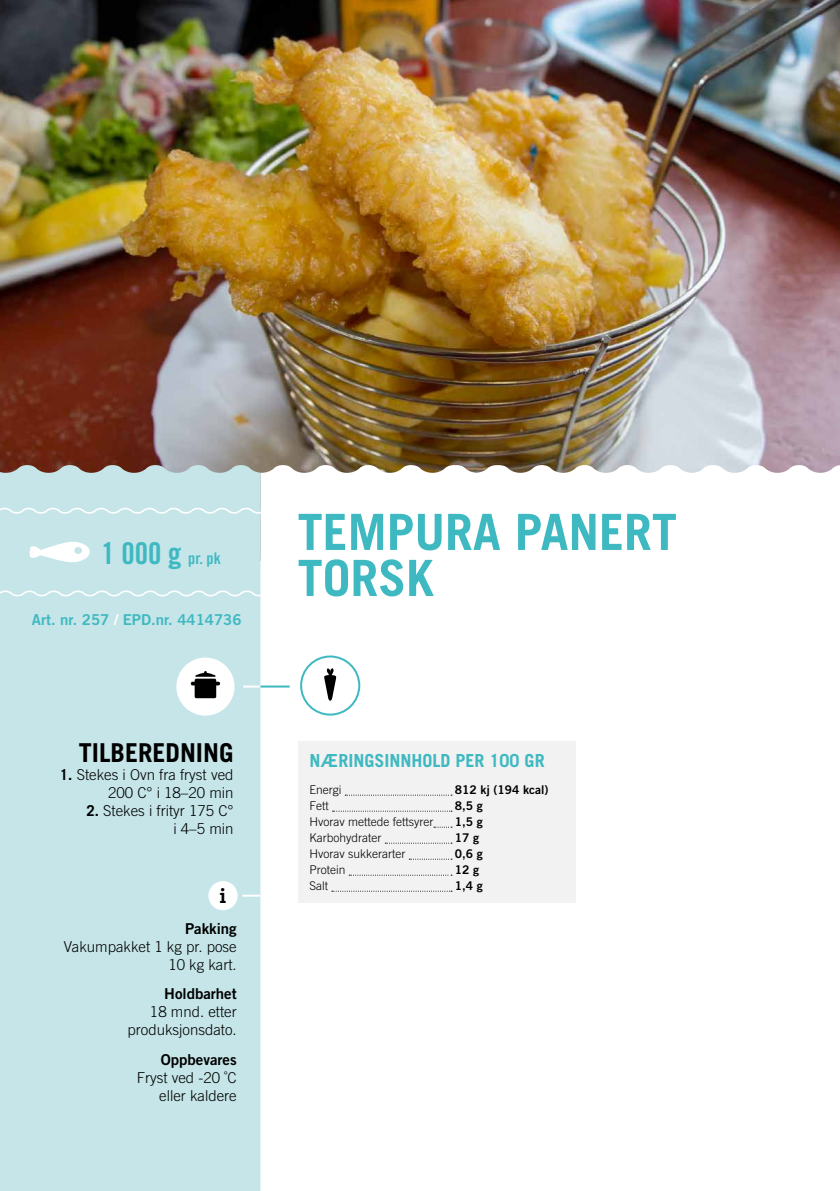
<style>
.page{position:relative;width:840px;height:1191px;background:#fff}
.page>*{position:absolute;margin:0;border:0;box-sizing:border-box;transform-origin:0 0}
.t1{font:700 50px/46px "Trade Gothic";color:#3eb9c1}
.t2{font:30px "Trade Gothic Bold Cond Twenty";color:#3eb9c1}
.t3{font:700 26px "Trade Gothic";color:#000}
.t4{font:700 23.2px "Archer";color:#000}
.t5{font:700 18px "Trade Gothic";color:#3eb9c1}
.t6{font:300 15px/18px "Trade Gothic";color:#000;text-align:right}
.t7{font:15px "Trade Gothic Bold Two";color:#000}
.t8{font:15px "Trade Gothic Bold Two";color:#3eb9c1}
.t9{font:300 12px "Trade Gothic";color:#000}
.t10{font:12px "Trade Gothic Bold Two";color:#000}
.s1{font-size:16px}
.s2{color:#fff}
.s3{font-weight:700}
</style>
<div class="page">
<img style="left:0;top:0;width:839px;height:464px">
<svg style="left:260px;top:464px;width:579px;height:727px"></svg>
<div style="left:0;top:464px;width:260px;height:727px;background:#c5e5e8"></div>
<div style="left:301px;top:656px;width:58px;height:58px;background:#fff;border-radius:50%"></div>
<div style="left:300px;top:655px;width:60px;height:60px;border:2px solid #3eb9c1;border-radius:50%"></div>
<svg style="left:324px;top:668px;width:12px;height:32px"></svg>
<svg style="left:243px;top:685px;width:17px;height:2px"></svg>
<hr style="left:260px;top:685px;width:29px;height:2px;background:#3eb9c1">
<div style="left:176px;top:657px;width:58px;height:58px;background:#fff;border-radius:50%"></div>
<div style="left:194px;top:678px;width:22px;height:20px;background:#000;border-radius:2px"></div>
<hr style="left:191px;top:681px;width:29px;height:4px;background:#000;border-radius:2px">
<svg style="left:195px;top:671px;width:20px;height:6px"></svg>
<svg style="left:836px;top:505px;width:3px;height:93px"></svg>
<svg style="left:242px;top:894px;width:18px;height:2px"></svg>
<div style="left:208px;top:881px;width:29px;height:29px;background:#fff;border-radius:50%"></div>
<svg style="left:0;top:505px;width:276px;height:93px;background:#cbe7ea"></svg>
<div style="left:298px;top:741px;width:277px;height:161px;background:#f2f2f2"></div>
<svg style="left:345px;top:794px;width:106px;height:1px"></svg>
<svg style="left:332px;top:810px;width:119px;height:1px"></svg>
<svg style="left:433px;top:826px;width:18px;height:1px"></svg>
<svg style="left:385px;top:842px;width:66px;height:1px"></svg>
<svg style="left:409px;top:858px;width:42px;height:1px"></svg>
<svg style="left:349px;top:874px;width:102px;height:1px"></svg>
<svg style="left:332px;top:890px;width:119px;height:1px"></svg>
<h2 class="t2" style="left:101px;top:534px;width:121px">1 000 g <span class="s1">pr. pk</span></h2>
<p class="t8" style="left:32px;top:610px;width:211px">Art. nr. 257 <span class="s2">/</span> EPD.nr. 4414736</p>
<h3 class="t3" style="left:79px;top:736px;width:156px">TILBEREDNING</h3>
<p class="t6" style="left:60px;top:765px;width:175px"><span class="s3">1.</span> Stekes i Ovn fra fryst ved<br>200 C° i 18–20 min</p>
<p class="t6" style="left:86px;top:801px;width:148px"><span class="s3">2.</span> Stekes i frityr 175 C° i 4–5 min</p>
<h3 class="t4" style="left:219px;top:876px;width:9px">i</h3>
<p class="t7" style="left:185px;top:919px;width:53px">Pakking</p>
<p class="t6" style="left:64px;top:937px;width:174px">Vakumpakket 1 kg pr. pose<br>10 kg kart.</p>
<p class="t7" style="left:164px;top:984px;width:74px">Holdbarhet</p>
<p class="t6" style="left:127px;top:1003px;width:111px">18 mnd. etter produksjonsdato.</p>
<p class="t7" style="left:161px;top:1050px;width:77px">Oppbevares</p>
<p class="t6" style="left:137px;top:1068px;width:102px">Fryst ved -20 ˚C eller kaldere</p>
<h1 class="t1" style="left:297px;top:508px;width:380px">TEMPURA PANERT<br>TORSK</h1>
<p class="t5" style="left:309px;top:749px;width:237px">NÆRINGSINNHOLD PER 100 GR</p>
<p class="t9" style="left:309px;top:782px;width:34px">Energi</p>
<p class="t10" style="left:454px;top:782px;width:95px">812 kj (194 kcal)</p>
<p class="t9" style="left:309px;top:798px;width:21px">Fett</p>
<p class="t10" style="left:454px;top:798px;width:29px">8,5 g</p>
<p class="t9" style="left:309px;top:814px;width:125px">Hvorav mettede fettsyrer</p>
<p class="t10" style="left:454px;top:814px;width:29px">1,5 g</p>
<p class="t9" style="left:309px;top:830px;width:73px">Karbohydrater</p>
<p class="t10" style="left:454px;top:830px;width:26px">17 g</p>
<p class="t9" style="left:309px;top:846px;width:97px">Hvorav sukkerarter</p>
<p class="t10" style="left:454px;top:846px;width:29px">0,6 g</p>
<p class="t9" style="left:309px;top:862px;width:37px">Protein</p>
<p class="t10" style="left:454px;top:862px;width:26px">12 g</p>
<p class="t9" style="left:309px;top:878px;width:20px">Salt</p>
<p class="t10" style="left:454px;top:878px;width:29px">1,4 g</p>
</div>
